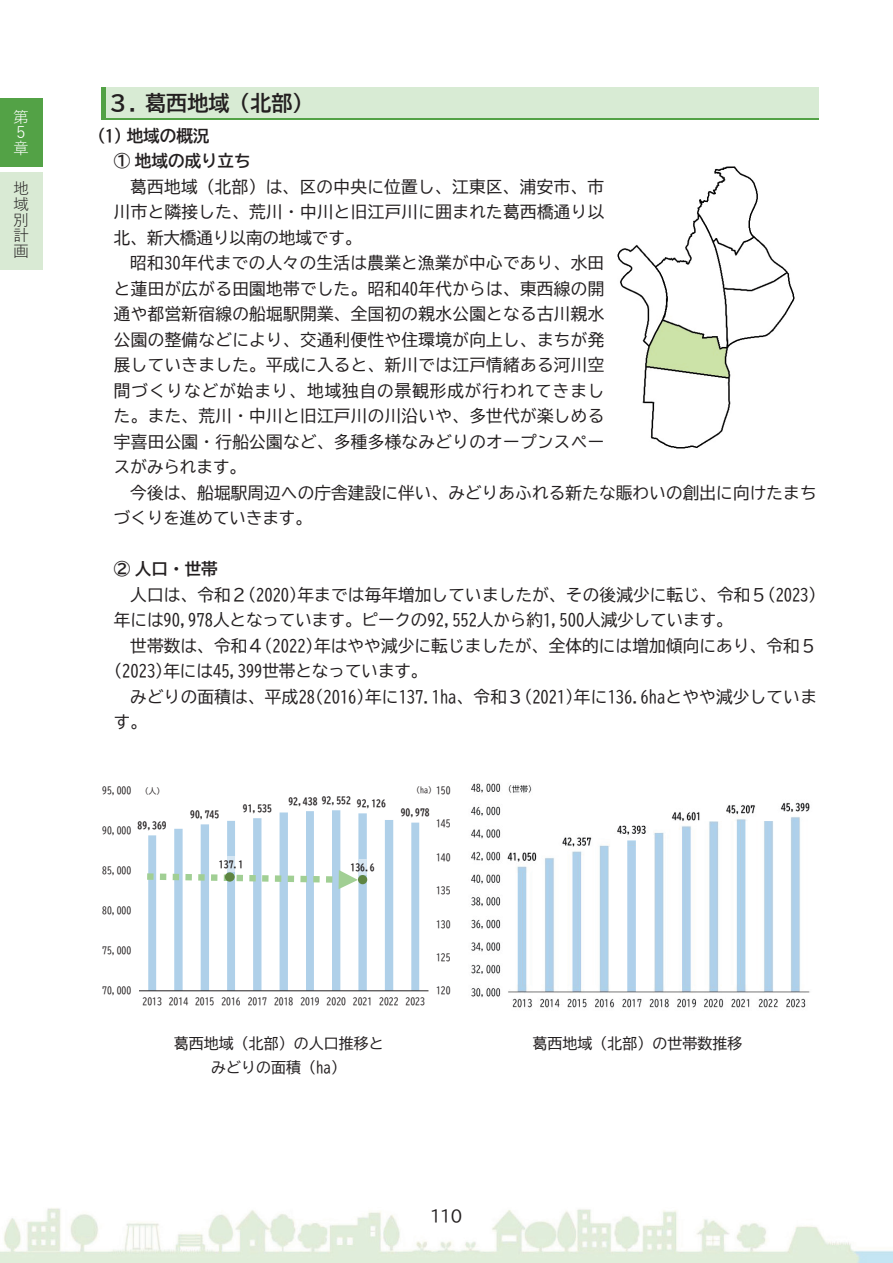
<style>
.page{position:relative;width:893px;height:1263px;background:#fff}
.page>*{position:absolute;margin:0;border:0;box-sizing:border-box;transform-origin:0 0}
.t1{font:21px "BIZ UD Gothic Bold";color:#231f20}
.t2{font:16.5px/25.5px "BIZ UD Gothic";letter-spacing:.01em;color:#231f20}
.t3{font:16.5px/24.9px "BIZ UD Gothic Bold";color:#231f20}
.t4{font:15.9px/15.8px "Yu Gothic";color:#231f20;text-align:justify}
.t5{font:15.9px "BIZ UDP Gothic";color:#231f20}
.t6{font:15.9px/15.9px "Yu Gothic";color:#fff;text-align:justify}
.t7{font:15px/24px "BIZ UD Gothic";color:#231f20;text-align:center}
.t8{font:9.75px "BIZ UD Gothic";color:#231f20}
.t9{font:9.75px "BIZ UD Gothic Bold";color:#231f20}
.t10{font:7.95px "BIZ UD Gothic";color:#231f20}
</style>
<div class="page">
<div style="left:106px;top:87px;width:713px;height:31px;background:#d8ebd4"></div>
<hr style="left:101px;top:118px;width:718px;height:2px;background:#53a246">
<div style="left:101px;top:87px;width:5px;height:31px;background:#53a246"></div>
<img style="left:618px;top:166px;width:176px;height:282px">
<img style="left:471px;top:783px;width:339px;height:225px">
<svg style="left:148px;top:810px;width:271px;height:180px"></svg>
<hr style="left:139px;top:990px;width:289px;height:1px;background:#231f20">
<svg style="left:147px;top:856px;width:230px;height:33px"></svg>
<div style="left:225px;top:872px;width:10px;height:10px;background:#5e8542;border-radius:50%"></div>
<div style="left:358px;top:875px;width:9px;height:9px;background:#5e8542;border-radius:50%"></div>
<img style="left:0;top:1208px;width:893px;height:55px">
<div style="left:0;top:98px;width:42px;height:68px;background:#53a246"></div>
<div style="left:0;top:172px;width:42px;height:98px;background:#d9ead4"></div>
<p class="t6" style="left:13px;top:107px;width:16px;text-align:left">第<br>５章</p>
<p class="t4" style="left:13px;top:178px;width:17px">地域別計画</p>
<p class="t6" style="left:8px;top:109px;width:17px">第５章</p>
<p class="t4" style="left:9px;top:180px;width:17px">地域別計画</p>
<p class="t1" style="left:108px;top:92px;width:207px">３. 葛西地域（北部）</p>
<p class="t3" style="left:114px;top:124px;width:138px;text-indent:-17px">(1) 地域の概況<br>① 地域の成り立ち</p>
<p class="t2" style="left:114px;top:174px;width:492px;text-align:justify;text-indent:16px">葛西地域（北部）は、区の中央に位置し、江東区、浦安市、市川市と隣接した、荒川・中川と旧江戸川に囲まれた葛西橋通り以北、新大橋通り以南の地域です。</p>
<p class="t2" style="left:114px;top:250px;width:492px;text-align:justify;text-indent:16px">昭和30年代までの人々の生活は農業と漁業が中心であり、水田と蓮田が広がる田園地帯でした。昭和40年代からは、東西線の開通や都営新宿線の船堀駅開業、全国初の親水公園となる古川親水公園の整備などにより、交通利便性や住環境が向上し、まちが発展していきました。平成に入ると、新川では江戸情緒ある河川空間づくりなどが始まり、地域独自の景観形成が行われてきました。また、荒川・中川と旧江戸川の川沿いや、多世代が楽しめる宇喜田公園・行船公園など、多種多様なみどりのオープンスペースがみられます。</p>
<p class="t2" style="left:114px;top:480px;width:704px;text-indent:16px">今後は、船堀駅周辺への庁舎建設に伴い、みどりあふれる新たな賑わいの創出に向けたまちづくりを進めていきます。</p>
<p class="t3" style="left:114px;top:556px;width:105px">② 人口・世帯</p>
<p class="t2" style="left:114px;top:582px;width:704px;text-indent:16px">人口は、令和２(2020)年までは毎年増加していましたが、その後減少に転じ、令和５(2023)年には90,978人となっています。ピークの92,552人から約1,500人減少しています。</p>
<p class="t2" style="left:114px;top:633px;width:704px;text-indent:16px">世帯数は、令和４(2022)年はやや減少に転じましたが、全体的には増加傾向にあり、令和５(2023)年には45,399世帯となっています。</p>
<p class="t2" style="left:114px;top:684px;width:704px;text-indent:16px">みどりの面積は、平成28(2016)年に137.1ha、令和３(2021)年に136.6haとやや減少しています。</p>
<p class="t10" style="left:141px;top:787px;width:25px">（人）</p>
<p class="t10" style="left:412px;top:786px;width:25px">（ha）</p>
<p class="t8" style="left:436px;top:785px;width:16px">150</p>
<p class="t8" style="left:102px;top:785px;width:31px">95,000</p>
<p class="t9" style="left:243px;top:803px;width:31px">91,535</p>
<p class="t9" style="left:288px;top:796px;width:99px">92,438 92,552 92,126</p>
<p class="t9" style="left:401px;top:808px;width:31px">90,978</p>
<p class="t9" style="left:190px;top:810px;width:31px">90,745</p>
<p class="t8" style="left:436px;top:819px;width:16px">145</p>
<p class="t9" style="left:138px;top:821px;width:31px">89,369</p>
<p class="t8" style="left:102px;top:825px;width:31px">90,000</p>
<p class="t8" style="left:102px;top:865px;width:31px">85,000</p>
<p class="t9" style="left:219px;top:859px;width:26px">137.1</p>
<p class="t9" style="left:350px;top:862px;width:26px">136.6</p>
<p class="t8" style="left:102px;top:905px;width:31px">80,000</p>
<p class="t8" style="left:102px;top:946px;width:31px">75,000</p>
<p class="t8" style="left:102px;top:986px;width:31px">70,000</p>
<p class="t8" style="left:142px;top:996px;width:284px">2013 2014 2015 2016 2017 2018 2019 2020 2021 2022 2023</p>
<p class="t8" style="left:436px;top:852px;width:16px">140</p>
<p class="t8" style="left:436px;top:886px;width:16px">135</p>
<p class="t8" style="left:436px;top:919px;width:16px">130</p>
<p class="t8" style="left:436px;top:952px;width:16px">125</p>
<p class="t8" style="left:436px;top:986px;width:16px">120</p>
<p class="t7" style="left:174px;top:1031px;width:211px">葛西地域（北部）の人口推移とみどりの面積（ha）</p>
<p class="t7" style="left:533px;top:1031px;width:211px">葛西地域（北部）の世帯数推移</p>
<p class="t5" style="left:431px;top:1200px;width:33px">110</p>
<p class="t5" style="left:430px;top:1208px;width:34px">110</p>
</div>
